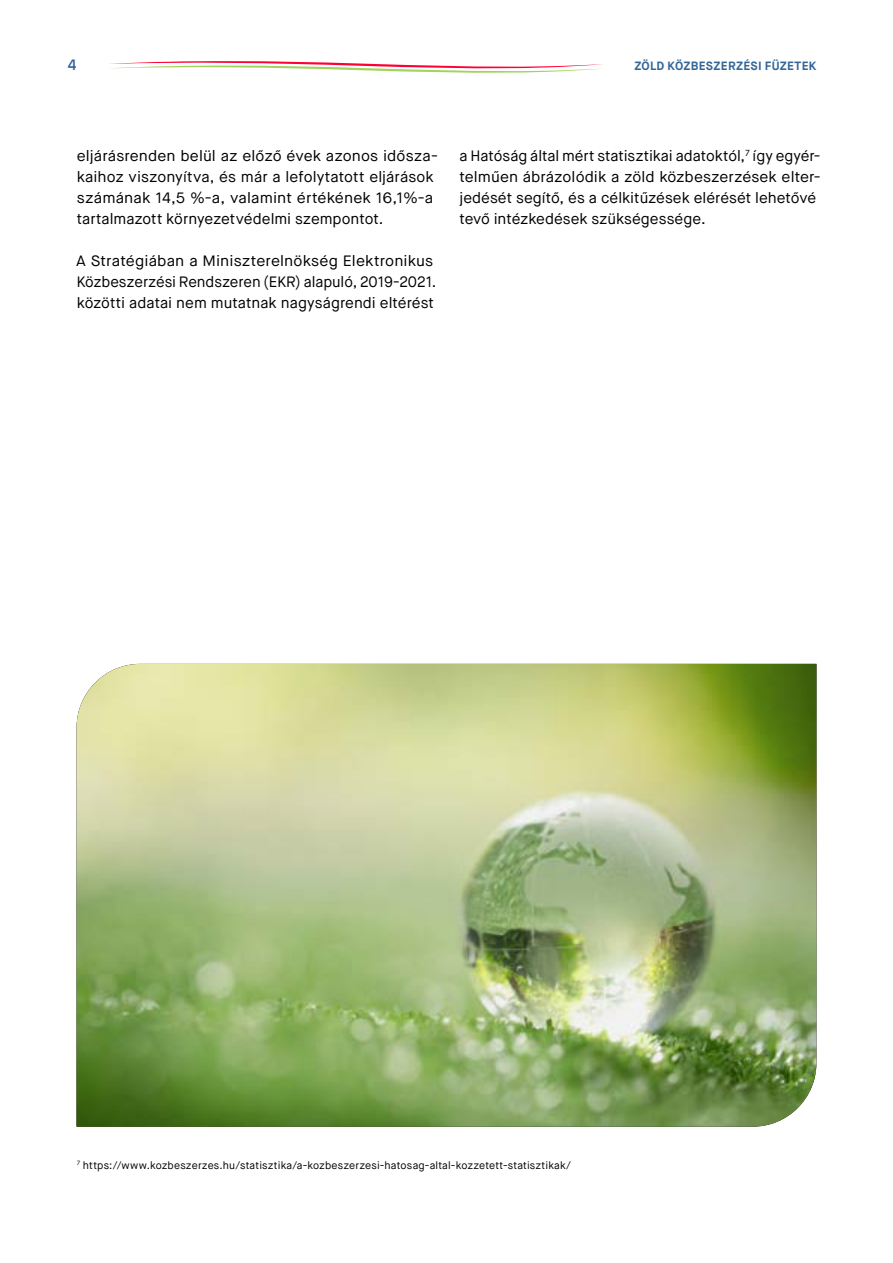
<style>
.page{position:relative;width:893px;height:1263px;background:#fff}
.page>*{position:absolute;margin:0;border:0;box-sizing:border-box;transform-origin:0 0}
.t1{font:15px/21px "Maison Neue";color:#000}
.t2{font:15px/21px "Maison Neue";color:#000;scale:1.04 1}
.t3{font:600 15px "Maison Neue";color:#369}
.t4{font:700 12px "Maison Neue";letter-spacing:.025em;color:#369}
.t5{font:10.5px "Maison Neue";letter-spacing:.015em;color:#000}
</style>
<div class="page">
<svg style="left:109px;top:61px;width:494px;height:12px"></svg>
<img style="left:77px;top:664px;width:739px;height:463px">
<p class="t3" style="left:68px;top:55px;width:10px">4</p>
<p class="t4" style="left:634px;top:58px;width:184px">ZÖLD KÖZBESZERZÉSI FÜZETEK</p>
<p class="t1" style="left:77px;top:145px;width:363px">eljárásrenden belül az előző évek azonos idősza&shy;kaihoz viszonyítva, és már a lefolytatott eljárások számának 14,5 %-a, valamint értékének 16,1%-a tartalmazott környezetvédelmi szempontot.</p>
<p class="t2" style="left:76px;top:250px;width:348px">A Stratégiában a Miniszterelnökség Elektronikus<br>Közbeszerzési Rendszeren (EKR) alapuló, 2019-2021. közötti adatai nem mutatnak nagyságrendi eltérést</p>
<p class="t1" style="left:459px;top:145px;width:363px">a Hatóság által mért statisztikai adatoktól,<sup>7</sup> így egyér&shy;telműen ábrázolódik a zöld közbeszerzések elter&shy;jedését segítő, és a célkitűzések elérését lehetővé tevő intézkedések szükségessége.</p>
<p class="t5" style="left:77px;top:1158px;width:495px"><sup>7</sup> https://www.kozbeszerzes.hu/statisztika/a-kozbeszerzesi-hatosag-altal-kozzetett-statisztikak/</p>
</div>
